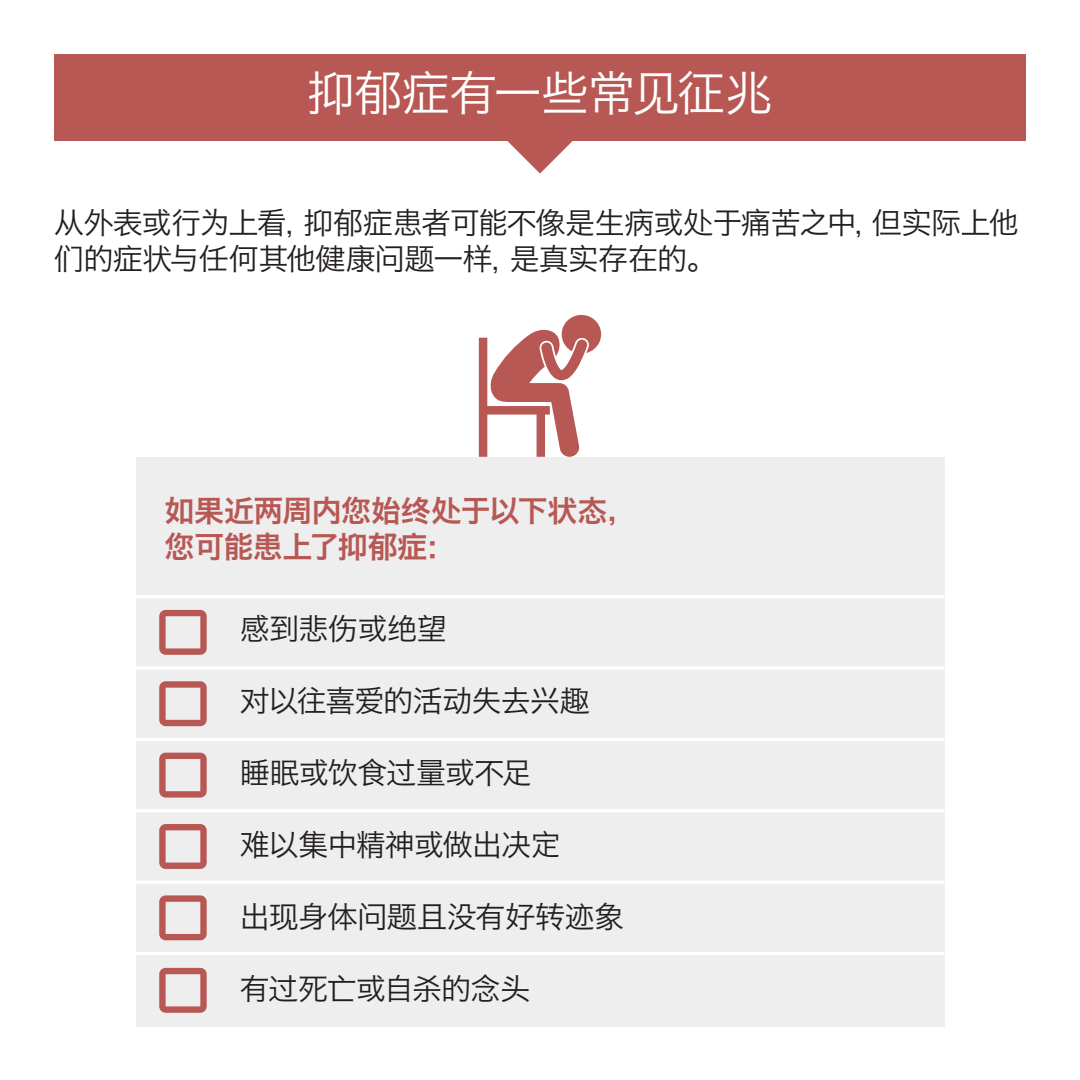
<style>
.page{position:relative;width:1080px;height:1080px;background:#fff}
.page>*{position:absolute;margin:0;border:0;box-sizing:border-box;transform-origin:0 0}
.hed{font:48px "Hiragino Sans GB W3";letter-spacing:-.02em;color:#fff}
.Center_lines{font:30px "Hiragino Sans GB W3";letter-spacing:-.02em;color:#231f20}
.body_bullet_Gray{font:30px/36px "Hiragino Sans GB W3";letter-spacing:-.025em;color:#231f20}
.SUB{font:30px/36px "Hiragino Sans GB W6";letter-spacing:-.015em;color:#b85854}
</style>
<div class="page">
<svg style="left:442px;top:140px;width:196px;height:34px"></svg>
<div style="left:54px;top:54px;width:972px;height:86px;background:#b85854"></div>
<div style="left:136px;top:457px;width:808px;height:569px;background:#eeeeef"></div>
<hr style="left:136px;top:667px;width:808px;height:3px;background:#fff">
<hr style="left:136px;top:595px;width:808px;height:3px;background:#fff">
<hr style="left:136px;top:738px;width:808px;height:3px;background:#fff">
<hr style="left:136px;top:809px;width:808px;height:3px;background:#fff">
<hr style="left:136px;top:881px;width:808px;height:3px;background:#fff">
<hr style="left:136px;top:952px;width:808px;height:3px;background:#fff">
<svg style="left:159px;top:610px;width:48px;height:45px"></svg>
<svg style="left:159px;top:681px;width:48px;height:45px"></svg>
<svg style="left:159px;top:753px;width:48px;height:45px"></svg>
<svg style="left:159px;top:824px;width:48px;height:45px"></svg>
<svg style="left:159px;top:895px;width:48px;height:45px"></svg>
<svg style="left:159px;top:968px;width:48px;height:45px"></svg>
<svg style="left:479px;top:315px;width:123px;height:142px"></svg>
<p class="hed" style="left:307px;top:64px;width:467px">抑郁症有一些常见征兆</p>
<p class="body_bullet_Gray" style="left:54px;top:204px;width:967px">从外表或行为上看，抑郁症患者可能不像是生病或处于痛苦之中，但实际上他们的症状与任何其他健康问题一样，是真实存在的。</p>
<p class="SUB" style="left:165px;top:492px;width:473px">如果近两周内您始终处于以下状态，您可能患上了抑郁症：</p>
<p class="Center_lines" style="left:240px;top:610px;width:209px">感到悲伤或绝望</p>
<p class="Center_lines" style="left:240px;top:682px;width:352px">对以往喜爱的活动失去兴趣</p>
<p class="Center_lines" style="left:240px;top:754px;width:294px">睡眠或饮食过量或不足</p>
<p class="Center_lines" style="left:240px;top:826px;width:322px">难以集中精神或做出决定</p>
<p class="Center_lines" style="left:240px;top:898px;width:386px">出现身体问题且没有好转迹象</p>
<p class="Center_lines" style="left:240px;top:970px;width:292px">有过死亡或自杀的念头</p>
</div>
